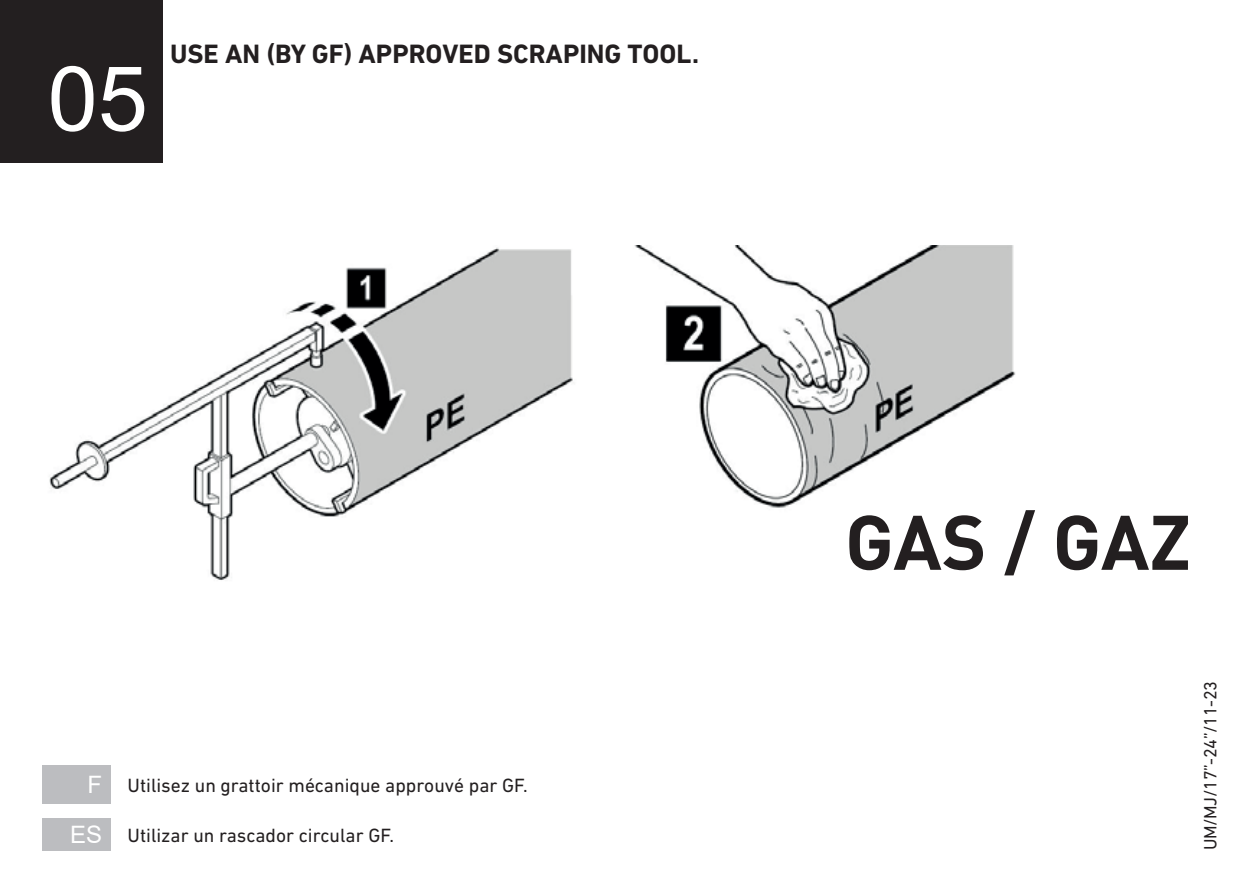
<style>
.page{position:relative;width:1259px;height:893px;background:#fff}
.page>*{position:absolute;margin:0;border:0;box-sizing:border-box;transform-origin:0 0}
.t1{font:90px "Arial";color:#fff}
.t2{font:700 75.9px "DIN";letter-spacing:-.005em;color:#231f20}
.t3{font:700 27px "DIN Next W1 G";color:#231f20}
.t4{font:24px "Arial";color:#fff}
.t5{font:19.5px "DIN Next W1 G";color:#231f20}
.t6{font:18px "DIN Next W1 G";letter-spacing:-.02em;color:#231f20}
.s1{font-family:"Arial";font-size:24px;color:#fff}
</style>
<div class="page">
<div style="left:0;top:0;width:162px;height:162px;background:#231f20"></div>
<div style="left:43px;top:765px;width:68px;height:39px;background:#bcbdc0"></div>
<div style="left:43px;top:818px;width:68px;height:32px;background:#bcbdc0"></div>
<img style="left:49px;top:246px;width:967px;height:334px">
<h1 class="t1" style="left:48px;top:37px;width:102px">05</h1>
<h3 class="t3" style="left:170px;top:38px;width:530px">USE AN (BY GF) APPROVED SCRAPING TOOL.</h3>
<p class="t4" style="left:87px;top:768px;width:16px">F</p>
<p class="t5" style="left:70px;top:824px;width:325px"><span class="s1">ES</span> Utilizar un rascador circular GF.</p>
<p class="t5" style="left:128px;top:774px;width:402px">Utilisez un grattoir mécanique approuvé par GF.</p>
<h2 class="t2" style="left:845px;top:493px;width:348px">GAS / GAZ</h2>
<p class="t6" style="left:1200px;top:850px;width:171px;rotate:-90deg">UM/MJ/17”-24”/11-23</p>
</div>
